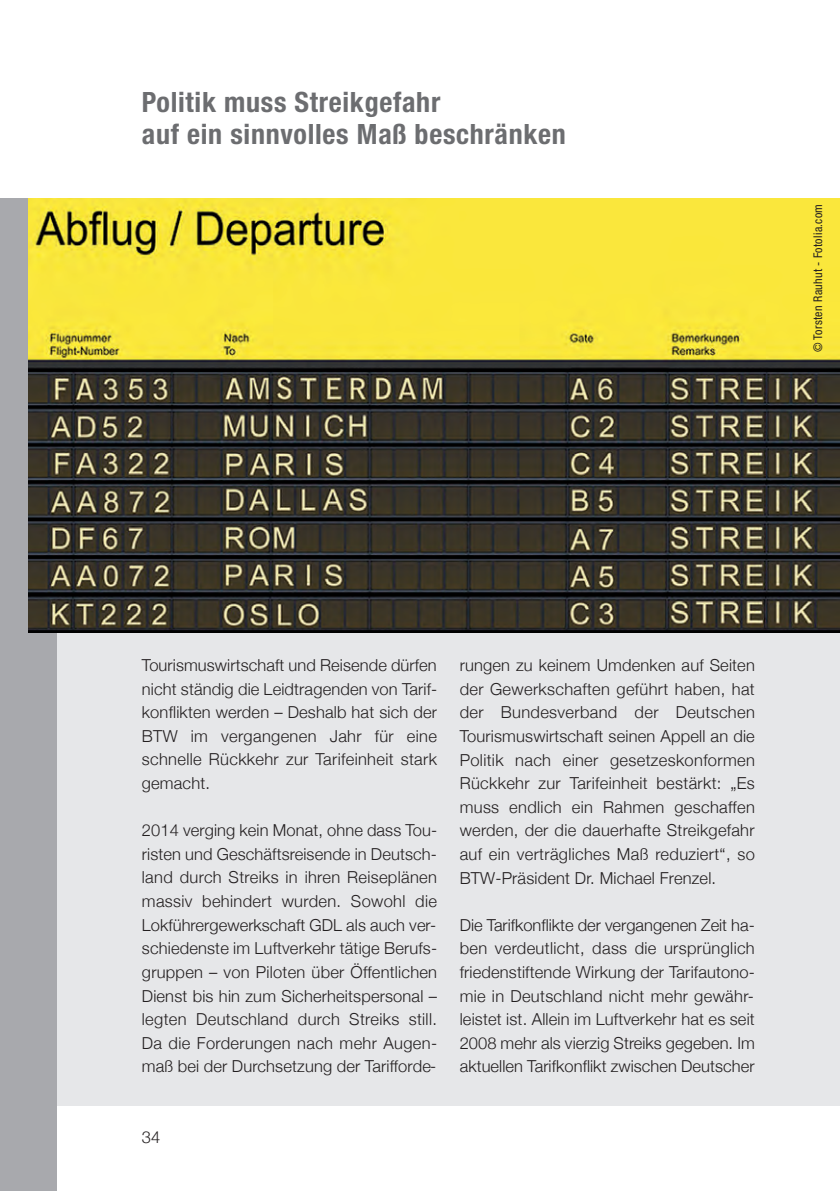
<style>
.page{position:relative;width:840px;height:1191px;background:#fff}
.page>*{position:absolute;margin:0;border:0;box-sizing:border-box;transform-origin:0 0}
.t1{font:700 condensed 28px/32px "Helvetica Neue";letter-spacing:.025em;color:#6c6d70}
.t2{font:300 16.4px/23.6px "Helvetica Neue";letter-spacing:.01em;color:#231f20;text-align:justify}
.t3{font:condensed 12px "Helvetica Neue";letter-spacing:.025em;color:#231f20}
</style>
<div class="page">
<hr style="left:839px;top:198px;width:1px;height:908px;background:#e6e7e9">
<div style="left:57px;top:198px;width:782px;height:908px;background:#e6e7e9"></div>
<div style="left:0;top:198px;width:57px;height:993px;background:#a8a9ad"></div>
<img style="left:28px;top:198px;width:811px;height:434px">
<h1 class="t1" style="left:142px;top:84px;width:425px">Politik muss Streikgefahr<br>auf ein sinnvolles Maß beschränken</h1>
<p class="t3" style="left:813px;top:352px;width:150px;rotate:-90deg">© Torsten Rauhut - Fotolia.com</p>
<p class="t2" style="left:142px;top:653px;width:297px">Tourismuswirtschaft und Reisende dürfen nicht ständig die Leidtragenden von Tarif&shy;konflikten werden – Deshalb hat sich der BTW im vergangenen Jahr für eine schnelle Rückkehr zur Tarifeinheit stark gemacht.</p>
<p class="t2" style="left:142px;top:818px;width:297px">2014 verging kein Monat, ohne dass Tou&shy;risten und Geschäftsreisende in Deutsch&shy;land durch Streiks in ihren Reiseplänen massiv behindert wurden. Sowohl die Lokführergewerkschaft GDL als auch ver&shy;schiedenste im Luftverkehr tätige Berufs&shy;gruppen – von Piloten über Öffentlichen Dienst bis hin zum Sicherheitspersonal – legten Deutschland durch Streiks still.<br>Da die Forderungen nach mehr Augen&shy;maß bei der Durchsetzung der Tarifforde-</p>
<p class="t2" style="left:142px;top:1125px;width:20px">34</p>
<p class="t2" style="left:459px;top:653px;width:296px">rungen zu keinem Umdenken auf Seiten der Gewerkschaften geführt haben, hat der Bundesverband der Deutschen Tourismuswirtschaft seinen Appell an die Politik nach einer gesetzeskonformen Rückkehr zur Tarifeinheit bestärkt: „Es muss endlich ein Rahmen geschaffen werden, der die dauerhafte Streikgefahr auf ein verträgliches Maß reduziert“, so BTW-Präsident Dr. Michael Frenzel.</p>
<p class="t2" style="left:459px;top:912px;width:296px">Die Tarifkonflikte der vergangenen Zeit ha&shy;ben verdeutlicht, dass die ursprünglich friedenstiftende Wirkung der Tarifautono&shy;mie in Deutschland nicht mehr gewähr&shy;leistet ist. Allein im Luftverkehr hat es seit 2008 mehr als vierzig Streiks gegeben. Im aktuellen Tarifkonflikt zwischen Deutscher</p>
</div>
